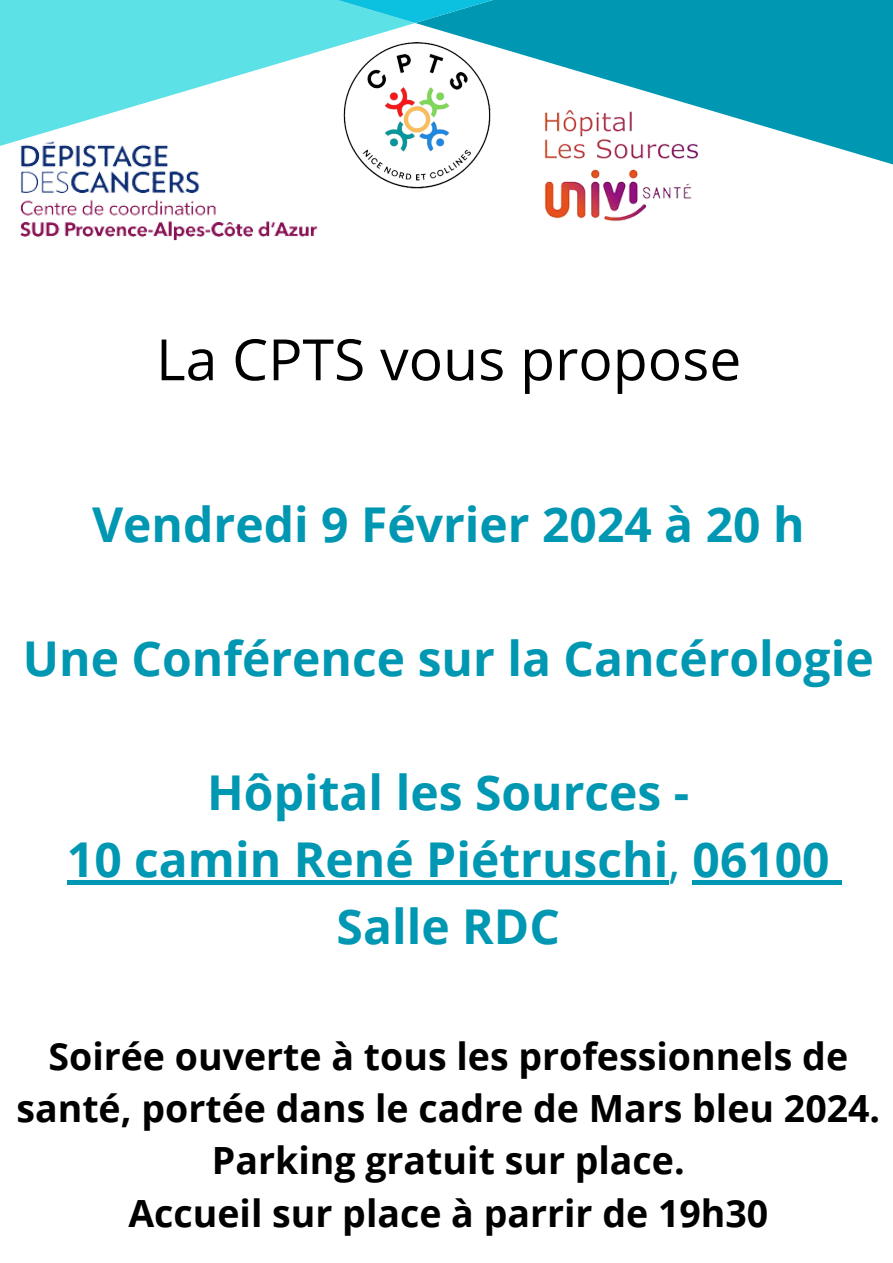
<style>
.page{position:relative;width:893px;height:1263px;background:#fff}
.page>*{position:absolute;margin:0;border:0;box-sizing:border-box;transform-origin:0 0}
.t1{font:57px "Open Sans";color:#000}
.t2{font:700 48px/66.9px "Open Sans";color:#0097b2;text-align:center}
.t3{font:700 37.5px/52.3px "Open Sans";color:#000;text-align:center}
.s1{font-weight:400}
</style>
<div class="page">
<svg style="left:0;top:0;width:300px;height:146px;fill:#5ce1e6"></svg>
<svg style="left:530px;top:0;width:363px;height:165px;fill:#0097b2"></svg>
<svg style="left:230px;top:0;width:370px;height:23px;background:#26bdd0"></svg>
<img style="left:300px;top:19px;width:230px;height:170px">
<hr style="left:67px;top:880px;width:601px;height:4px;background:#0097b2">
<hr style="left:692px;top:880px;width:137px;height:4px;background:#0097b2">
<hr style="left:829px;top:880px;width:13px;height:4px;background:#0097b2">
<img style="left:543px;top:109px;width:156px;height:113px">
<img style="left:7px;top:131px;width:321px;height:110px">
<h2 class="t1" style="left:156px;top:319px;width:587px">La CPTS vous propose</h2>
<p class="t2" style="left:92px;top:490px;width:714px">Vendredi 9 Février 2024 à 20 h</p>
<p class="t2" style="left:23px;top:624px;width:852px">Une Conférence sur la Cancérologie</p>
<p class="t2" style="left:67px;top:758px;width:764px">Hôpital les Sources -<br>10 camin René Piétruschi<span class="s1">,</span> 06100<br>Salle RDC</p>
<h2 class="t3" style="left:16px;top:1029px;width:865px">Soirée ouverte à tous les professionnels de santé, portée dans le cadre de Mars bleu 2024.</h2>
<h3 class="t3" style="left:212px;top:1133px;width:474px">Parking gratuit sur place.</h3>
<p class="t3" style="left:128px;top:1186px;width:641px">Accueil sur place à parrir de 19h30</p>
</div>
